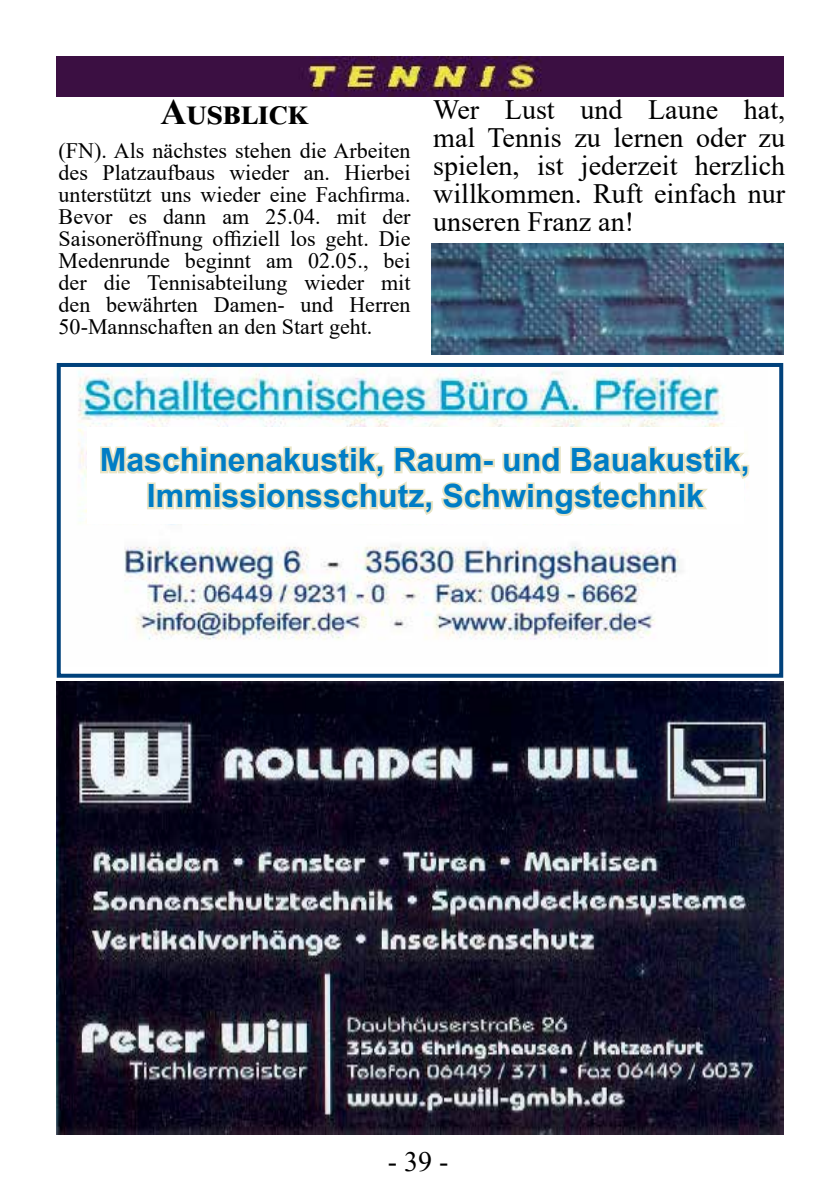
<style>
.page{position:relative;width:840px;height:1191px;background:#fff}
.page>*{position:absolute;margin:0;border:0;box-sizing:border-box;transform-origin:0 0}
.t1{font:700 36px "Times New Roman";color:#000}
.t2{font:700 32px/36px "Arial";color:#007dc5;text-align:center}
.t3{font:28px/28px "Times New Roman";color:#000;text-align:justify}
.t4{font:22px/22px "Times New Roman";color:#000;text-align:justify}
</style>
<div class="page">
<img style="left:57px;top:681px;width:725px;height:453px">
<img style="left:57px;top:57px;width:725px;height:39px">
<img style="left:78px;top:368px;width:647px;height:272px">
<div style="left:57px;top:363px;width:725px;height:314px;border:4px solid #00417b"></div>
<div style="left:87px;top:427px;width:656px;height:96px;background:#fff"></div>
<svg style="left:98px;top:417px;width:652px;height:99px"></svg>
<img style="left:431px;top:244px;width:351px;height:110px">
<h1 class="t1" style="left:160px;top:86px;width:149px">Ausblick</h1>
<p class="t4" style="left:59px;top:139px;width:353px">(FN). Als nächstes stehen die Arbeiten des Platzaufbaus wieder an. Hierbei unterstützt uns wieder eine Fachfirma.<br>Bevor es dann am 25.04. mit der Saisoneröffnung offiziell los geht. Die Medenrunde beginnt am 02.05., bei der die Tennisabteilung wieder mit den bewährten Damen- und Herren 50-Mannschaften an den Start geht.</p>
<p class="t3" style="left:433px;top:94px;width:353px">Wer Lust und Laune hat, mal Tennis zu lernen oder zu spielen, ist jederzeit herzlich willkommen. Ruft einfach nur unseren Franz an!</p>
<h2 class="t2" style="left:100px;top:442px;width:651px">Maschinenakustik, Raum- und Bauakustik,<br>Immissionsschutz, Schwingstechnik</h2>
<p class="t3" style="left:387px;top:1146px;width:62px">- 39 -</p>
</div>
